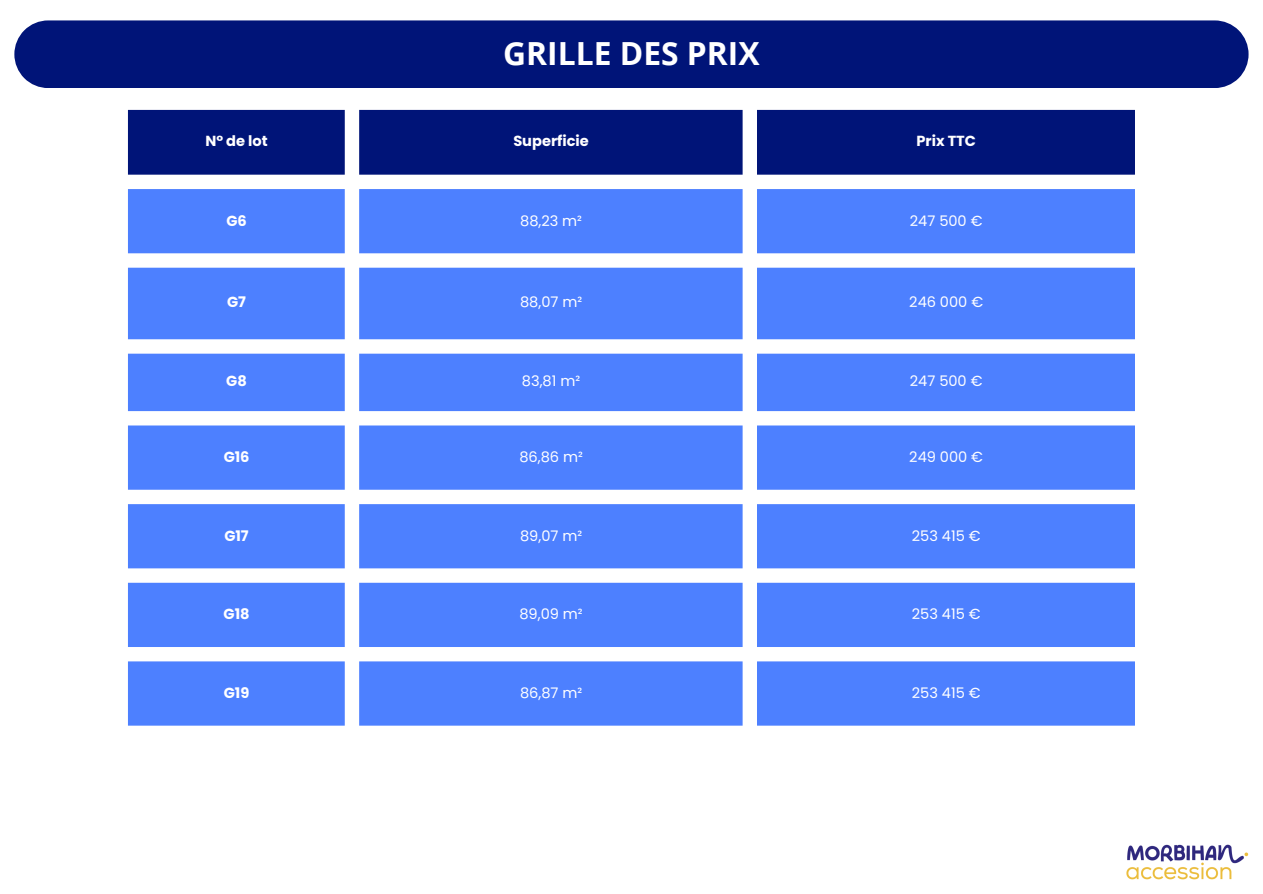
<style>
.page{position:relative;width:1263px;height:894px;background:#fff}
.page>*{position:absolute;margin:0;border:0;box-sizing:border-box;transform-origin:0 0}
.t1{font:700 31.8px "Open Sans";color:#fff}
.t2{font:14.55px "Poppins";color:#fff}
.t3{font:700 14.55px "Poppins";color:#fff}
</style>
<div class="page">
<div style="left:14px;top:20px;width:1234px;height:68px;background:#001478"></div>
<div style="left:128px;top:110px;width:1007px;height:65px;background:#001478"></div>
<svg style="left:128px;top:189px;width:1007px;height:536px;fill:#4d80ff"></svg>
<img style="left:1126px;top:844px;width:123px;height:36px">
<h1 class="t1" style="left:503px;top:31px;width:258px">GRILLE DES PRIX</h1>
<p class="t3" style="left:205px;top:131px;width:64px">N° de lot</p>
<p class="t3" style="left:513px;top:131px;width:77px">Superficie</p>
<p class="t3" style="left:916px;top:131px;width:61px">Prix TTC</p>
<p class="t3" style="left:226px;top:210px;width:22px">G6</p>
<p class="t2" style="left:520px;top:210px;width:63px">88,23 m²</p>
<p class="t2" style="left:910px;top:210px;width:74px">247 500 €</p>
<p class="t3" style="left:227px;top:292px;width:20px">G7</p>
<p class="t2" style="left:520px;top:292px;width:64px">88,07 m²</p>
<p class="t2" style="left:909px;top:292px;width:75px">246 000 €</p>
<p class="t3" style="left:226px;top:371px;width:22px">G8</p>
<p class="t2" style="left:522px;top:371px;width:60px">83,81 m²</p>
<p class="t2" style="left:910px;top:371px;width:74px">247 500 €</p>
<p class="t3" style="left:224px;top:446px;width:27px">G16</p>
<p class="t2" style="left:519px;top:446px;width:65px">86,86 m²</p>
<p class="t2" style="left:909px;top:446px;width:75px">249 000 €</p>
<p class="t3" style="left:224px;top:525px;width:26px">G17</p>
<p class="t2" style="left:520px;top:525px;width:64px">89,07 m²</p>
<p class="t2" style="left:912px;top:525px;width:70px">253 415 €</p>
<p class="t3" style="left:224px;top:604px;width:28px">G18</p>
<p class="t2" style="left:519px;top:604px;width:65px">89,09 m²</p>
<p class="t2" style="left:912px;top:604px;width:70px">253 415 €</p>
<p class="t3" style="left:224px;top:682px;width:27px">G19</p>
<p class="t2" style="left:520px;top:682px;width:64px">86,87 m²</p>
<p class="t2" style="left:912px;top:682px;width:70px">253 415 €</p>
</div>
